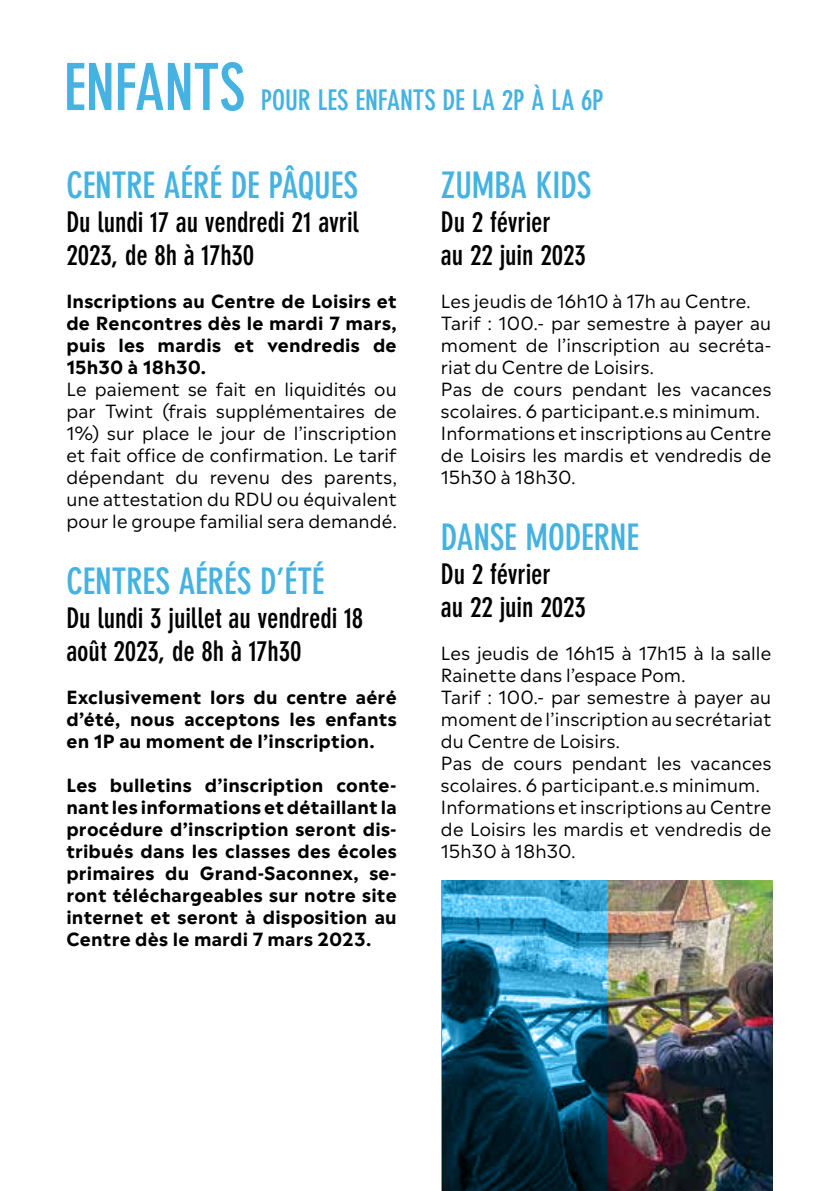
<style>
.page{position:relative;width:840px;height:1191px;background:#fff}
.page>*{position:absolute;margin:0;border:0;box-sizing:border-box;transform-origin:0 0}
.t1{font:700 condensed 64px "DIN Neuzeit Grotesk";letter-spacing:-.01em;color:#45b2e1}
.t2{font:700 condensed 36px "DIN Neuzeit Grotesk";letter-spacing:-.005em;color:#45b2e1}
.t3{font:700 condensed 28px/33.6px "DIN Neuzeit Grotesk";letter-spacing:-.005em;color:#000}
.t4{font:700 condensed 28px "DIN Neuzeit Grotesk";letter-spacing:-.005em;color:#45b2e1}
.t5{font:18px/22px "Madera";letter-spacing:.01em;color:#000}
.t6{font:700 18px/22px "Madera";letter-spacing:.01em;color:#000;text-align:justify}
</style>
<div class="page">
<img style="left:607px;top:880px;width:165px;height:311px">
<svg style="left:441px;top:880px;width:166px;height:311px;background:#1e6280"></svg>
<h1 class="t1" style="left:63px;top:50px;width:183px">ENFANTS</h1>
<h3 class="t4" style="left:261px;top:84px;width:344px">POUR LES ENFANTS DE LA 2P À LA 6P</h3>
<h2 class="t2" style="left:66px;top:164px;width:293px">CENTRE AÉRÉ DE PÂQUES</h2>
<h3 class="t3" style="left:66px;top:205px;width:294px">Du lundi 17 au vendredi 21 avril<br>2023, de 8h à 17h30</h3>
<p class="t6" style="left:66px;top:288px;width:331px">Inscriptions au Centre de Loisirs et de Rencontres dès le mardi 7 mars, puis les mardis et vendredis de 15h30 à 18h30.</p>
<p class="t5" style="left:66px;top:376px;width:331px;text-align:justify">Le paiement se fait en liquidités ou par Twint (frais supplémentaires de 1%) sur place le jour de l’inscription et fait office de confirmation. Le tarif dépendant du revenu des parents, une attestation du RDU ou équivalent pour le groupe familial sera demandé.</p>
<h2 class="t2" style="left:66px;top:560px;width:259px">CENTRES AÉRÉS D’ÉTÉ</h2>
<h3 class="t3" style="left:66px;top:601px;width:298px">Du lundi 3 juillet au vendredi 18 août 2023, de 8h à 17h30</h3>
<p class="t6" style="left:66px;top:684px;width:331px">Exclusivement lors du centre aéré d’été, nous acceptons les enfants en 1P au moment de l’inscription.</p>
<p class="t6" style="left:66px;top:772px;width:331px">Les bulletins d’inscription conte&shy;nant les informations et détaillant la procédure d’inscription seront dis&shy;tribués dans les classes des écoles primaires du Grand-Saconnex, se&shy;ront téléchargeables sur notre site internet et seront à disposition au Centre dès le mardi 7 mars 2023.</p>
<h2 class="t2" style="left:441px;top:164px;width:152px">ZUMBA KIDS</h2>
<h3 class="t3" style="left:441px;top:205px;width:146px">Du 2 février<br>au 22 juin 2023</h3>
<p class="t5" style="left:441px;top:288px;width:331px">Les jeudis de 16h10 à 17h au Centre.<br>Tarif : 100.- par semestre à payer au moment de l’inscription au secréta&shy;riat du Centre de Loisirs.<br>Pas de cours pendant les vacances scolaires. 6 participant.e.s minimum.<br>Informations et inscriptions au Centre de Loisirs les mardis et vendredis de<br>15h30 à 18h30.</p>
<h2 class="t2" style="left:441px;top:516px;width:199px">DANSE MODERNE</h2>
<h3 class="t3" style="left:441px;top:557px;width:146px">Du 2 février<br>au 22 juin 2023</h3>
<p class="t5" style="left:441px;top:640px;width:331px">Les jeudis de 16h15 à 17h15 à la salle<br>Rainette dans l’espace Pom.<br>Tarif : 100.- par semestre à payer au moment de l’inscription au secrétariat du Centre de Loisirs.<br>Pas de cours pendant les vacances scolaires. 6 participant.e.s minimum.<br>Informations et inscriptions au Centre de Loisirs les mardis et vendredis de<br>15h30 à 18h30.</p>
</div>
